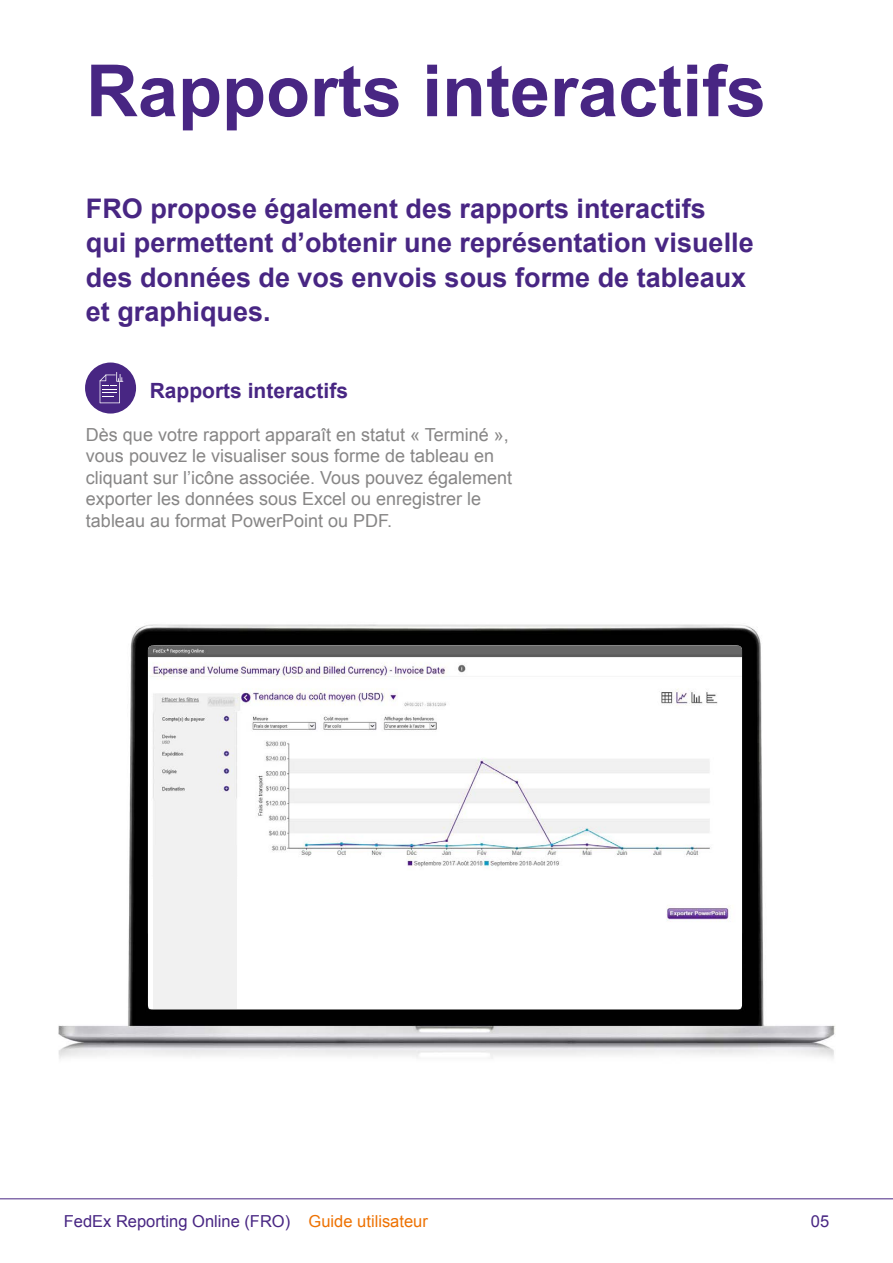
<style>
.page{position:relative;width:893px;height:1263px;background:#fff}
.page>*{position:absolute;margin:0;border:0;box-sizing:border-box;transform-origin:0 0}
.t1{font:700 72px "Arial";color:#482683}
.t2{font:700 27px/34.5px "Arial";color:#482683}
.t3{font:700 21px "Arial";color:#482683}
.t4{font:18px/21.6px "Arial";color:#878686}
.t5{font:16.5px "Arial";color:#482683}
.s1{color:#ee7203}
</style>
<div class="page">
<hr style="left:0;top:1198px;width:893px;height:1px;background:#482683">
<div style="left:85px;top:362px;width:51px;height:52px;background:#482683;border-radius:50%"></div>
<img style="left:58px;top:624px;width:777px;height:435px">
<div style="left:148px;top:646px;width:594px;height:363px;background:#fff;border-radius:4px"></div>
<img style="left:148px;top:646px;width:594px;height:288px">
<div style="left:153px;top:846px;width:83px;height:163px;background:#f1f1f1"></div>
<svg style="left:100px;top:372px;width:23px;height:31px"></svg>
<h1 class="t1" style="left:86px;top:43px;width:682px">Rapports interactifs</h1>
<h2 class="t2" style="left:86px;top:192px;width:669px">FRO propose également des rapports interactifs<br>qui permettent d’obtenir une représentation visuelle des données de vos envois sous forme de tableaux et graphiques.</h2>
<p class="t3" style="left:150px;top:377px;width:200px">Rapports interactifs</p>
<p class="t4" style="left:86px;top:424px;width:428px">Dès que votre rapport apparaît en statut « Terminé », vous pouvez le visualiser sous forme de tableau en cliquant sur l’icône associée. Vous pouvez également exporter les données sous Excel ou enregistrer le tableau au format PowerPoint ou PDF.</p>
<p class="t5" style="left:64px;top:1210px;width:366px">FedEx Reporting Online (FRO) <span class="s1">Guide utilisateur</span></p>
<p class="t5" style="left:811px;top:1210px;width:20px">05</p>
</div>
